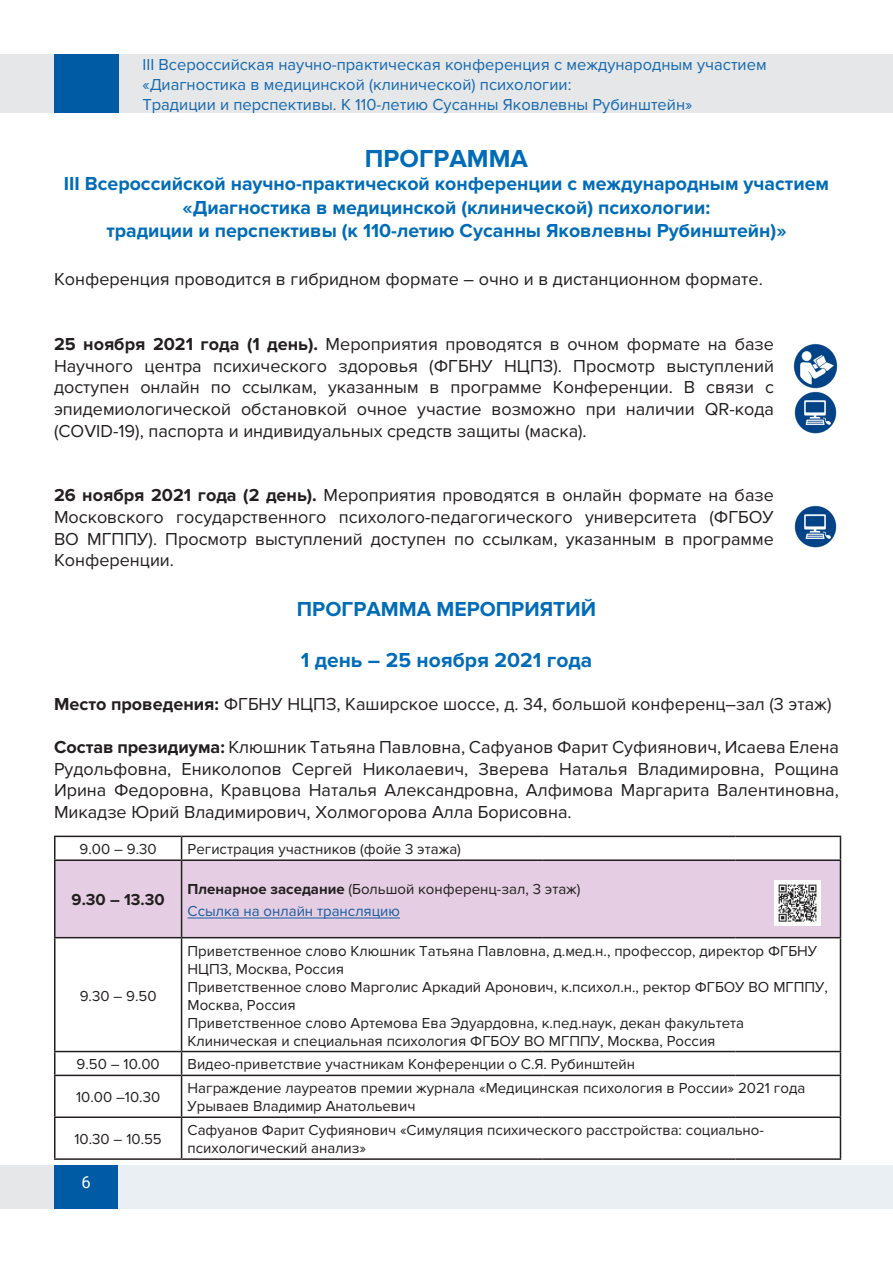
<style>
.page{position:relative;width:893px;height:1263px;background:#fff}
.page>*{position:absolute;margin:0;border:0;box-sizing:border-box;transform-origin:0 0}
.t1{font:700 25.5px "Proxima Nova";color:#006cb7}
.t2{font:700 21px "Proxima Nova";color:#006cb7}
.t3{font:700 19.5px "Proxima Nova";color:#006cb7}
.t4{font:18px/21.6px "Proxima Nova";color:#231f20;text-align:justify}
.t5{font:16.5px/19.8px "Proxima Nova";color:#1668ae}
.t6{font:700 16.5px "Proxima Nova";color:#231f20}
.t7{font:16.5px "Roboto";color:#fff}
.t8{font:15px/18px "Proxima Nova";color:#231f20}
.t9{font:15px "Proxima Nova";color:#175d9e}
.s1{font-weight:700}
</style>
<div class="page">
<div style="left:0;top:54px;width:893px;height:59px;background:#e6e7e9"></div>
<div style="left:54px;top:1165px;width:65px;height:44px;background:#005aa4"></div>
<div style="left:0;top:1165px;width:54px;height:44px;background:#e6e7e9"></div>
<div style="left:54px;top:54px;width:65px;height:59px;background:#005aa4"></div>
<div style="left:119px;top:1165px;width:774px;height:44px;background:#e9eff3"></div>
<div style="left:56px;top:861px;width:784px;height:76px;background:#e5cee3"></div>
<hr style="left:54px;top:836px;width:128px;height:1px;background:#231f20">
<hr style="left:54px;top:837px;width:2px;height:22px;background:#231f20">
<hr style="left:182px;top:836px;width:360px;height:1px;background:#231f20">
<svg style="left:181px;top:837px;width:1px;height:22px"></svg>
<hr style="left:542px;top:836px;width:194px;height:1px;background:#231f20">
<hr style="left:736px;top:836px;width:105px;height:1px;background:#231f20">
<svg style="left:840px;top:837px;width:1px;height:22px"></svg>
<hr style="left:54px;top:859px;width:128px;height:2px;background:#231f20">
<hr style="left:54px;top:861px;width:2px;height:76px;background:#231f20">
<hr style="left:182px;top:859px;width:360px;height:2px;background:#231f20">
<hr style="left:181px;top:861px;width:1px;height:76px;background:#231f20">
<hr style="left:542px;top:859px;width:194px;height:2px;background:#231f20">
<hr style="left:736px;top:859px;width:105px;height:2px;background:#231f20">
<hr style="left:840px;top:861px;width:1px;height:76px;background:#231f20">
<hr style="left:54px;top:937px;width:128px;height:1px;background:#231f20">
<hr style="left:54px;top:938px;width:2px;height:113px;background:#231f20">
<hr style="left:182px;top:937px;width:360px;height:1px;background:#231f20">
<hr style="left:181px;top:938px;width:1px;height:113px;background:#231f20">
<hr style="left:542px;top:937px;width:194px;height:1px;background:#231f20">
<hr style="left:736px;top:937px;width:105px;height:1px;background:#231f20">
<hr style="left:840px;top:938px;width:1px;height:113px;background:#231f20">
<hr style="left:54px;top:1051px;width:128px;height:1px;background:#231f20">
<hr style="left:54px;top:1052px;width:2px;height:23px;background:#231f20">
<hr style="left:182px;top:1051px;width:360px;height:1px;background:#231f20">
<svg style="left:181px;top:1052px;width:1px;height:23px"></svg>
<hr style="left:542px;top:1051px;width:194px;height:1px;background:#231f20">
<hr style="left:736px;top:1051px;width:105px;height:1px;background:#231f20">
<svg style="left:840px;top:1052px;width:1px;height:23px"></svg>
<hr style="left:54px;top:1075px;width:128px;height:1px;background:#231f20">
<hr style="left:54px;top:1076px;width:2px;height:40px;background:#231f20">
<hr style="left:182px;top:1075px;width:360px;height:1px;background:#231f20">
<hr style="left:181px;top:1076px;width:1px;height:40px;background:#231f20">
<hr style="left:542px;top:1075px;width:194px;height:1px;background:#231f20">
<hr style="left:736px;top:1075px;width:105px;height:1px;background:#231f20">
<hr style="left:840px;top:1076px;width:1px;height:40px;background:#231f20">
<hr style="left:54px;top:1116px;width:128px;height:2px;background:#231f20">
<hr style="left:54px;top:1118px;width:2px;height:40px;background:#231f20">
<hr style="left:182px;top:1116px;width:360px;height:2px;background:#231f20">
<hr style="left:181px;top:1118px;width:1px;height:40px;background:#231f20">
<hr style="left:542px;top:1116px;width:194px;height:2px;background:#231f20">
<hr style="left:736px;top:1116px;width:105px;height:2px;background:#231f20">
<hr style="left:840px;top:1118px;width:1px;height:40px;background:#231f20">
<hr style="left:54px;top:1158px;width:128px;height:2px;background:#231f20">
<hr style="left:182px;top:1158px;width:360px;height:2px;background:#231f20">
<hr style="left:542px;top:1158px;width:194px;height:2px;background:#231f20">
<hr style="left:736px;top:1158px;width:105px;height:2px;background:#231f20">
<hr style="left:188px;top:918px;width:212px;height:1px;background:#175d9e">
<img style="left:775px;top:880px;width:45px;height:46px">
<img style="left:793px;top:344px;width:45px;height:45px">
<img style="left:794px;top:391px;width:43px;height:43px">
<img style="left:794px;top:505px;width:43px;height:43px">
<p class="t5" style="left:142px;top:55px;width:626px">III Всероссийская научно-практическая конференция с международным участием «Диагностика в медицинской (клинической) психологии:<br>Традиции и перспективы. К 110-летию Сусанны Яковлевны Рубинштейн»</p>
<p class="t1" style="left:365px;top:144px;width:165px">ПРОГРАММА</p>
<p class="t3" style="left:64px;top:173px;width:767px">III Всероссийской научно-практической конференции с международным участием</p>
<p class="t3" style="left:183px;top:196px;width:529px">«Диагностика в медицинской (клинической) психологии:</p>
<p class="t3" style="left:106px;top:219px;width:682px">традиции и перспективы (к 110-летию Сусанны Яковлевны Рубинштейн)»</p>
<p class="t4" style="left:54px;top:269px;width:710px">Конференция проводится в гибридном формате – очно и в дистанционном формате.</p>
<p class="t4" style="left:54px;top:334px;width:721px"><span class="s1">25 ноября 2021 года (1 день).</span> Мероприятия проводятся в очном формате на базе Научного центра психического здоровья (ФГБНУ НЦПЗ). Просмотр выступлений доступен онлайн по ссылкам, указанным в программе Конференции. В связи с эпидемиологической обстановкой очное участие возможно при наличии QR-кода (COVID-19), паспорта и индивидуальных средств защиты (маска).</p>
<p class="t4" style="left:54px;top:485px;width:721px"><span class="s1">26 ноября 2021 года (2 день).</span> Мероприятия проводятся в онлайн формате на базе Московского государственного психолого-педагогического университета (ФГБОУ ВО МГППУ). Просмотр выступлений доступен по ссылкам, указанным в программе Конференции.</p>
<p class="t2" style="left:297px;top:597px;width:301px">ПРОГРАММА МЕРОПРИЯТИЙ</p>
<p class="t2" style="left:301px;top:647px;width:293px">1 день – 25 ноября 2021 года</p>
<p class="t4" style="left:54px;top:693px;width:779px"><span class="s1">Место проведения:</span> ФГБНУ НЦПЗ, Каширское шоссе, д. 34, большой конференц–зал (3 этаж)</p>
<p class="t4" style="left:54px;top:736px;width:786px"><span class="s1">Состав президиума:</span> Клюшник Татьяна Павловна, Сафуанов Фарит Суфиянович, Исаева Елена Рудольфовна, Ениколопов Сергей Николаевич, Зверева Наталья Владимировна, Рощина Ирина Федоровна, Кравцова Наталья Александровна, Алфимова Маргарита Валентиновна, Микадзе Юрий Владимирович, Холмогорова Алла Борисовна.</p>
<p class="t8" style="left:80px;top:840px;width:79px">9.00 – 9.30</p>
<p class="t8" style="left:188px;top:840px;width:275px">Регистрация участников (фойе 3 этажа)</p>
<p class="t6" style="left:72px;top:890px;width:95px">9.30 – 13.30</p>
<p class="t8" style="left:188px;top:880px;width:395px"><span class="s1">Пленарное заседание</span> (Большой конференц-зал, 3 этаж)</p>
<p class="t9" style="left:188px;top:902px;width:214px">Ссылка на онлайн трансляцию</p>
<p class="t8" style="left:80px;top:987px;width:78px">9.30 – 9.50</p>
<p class="t8" style="left:188px;top:942px;width:631px">Приветственное слово Клюшник Татьяна Павловна, д.мед.н., профессор, директор ФГБНУ<br>НЦПЗ, Москва, Россия</p>
<p class="t8" style="left:188px;top:978px;width:642px">Приветственное слово Марголис Аркадий Аронович, к.психол.н., ректор ФГБОУ ВО МГППУ,<br>Москва, Россия</p>
<p class="t8" style="left:188px;top:1014px;width:558px">Приветственное слово Артемова Ева Эдуардовна, к.пед.наук, декан факультета<br>Клиническая и специальная психология ФГБОУ ВО МГППУ, Москва, Россия</p>
<p class="t8" style="left:77px;top:1055px;width:85px">9.50 – 10.00</p>
<p class="t8" style="left:188px;top:1055px;width:449px">Видео-приветствие участникам Конференции о С.Я. Рубинштейн</p>
<p class="t8" style="left:76px;top:1088px;width:86px">10.00 –10.30</p>
<p class="t8" style="left:188px;top:1079px;width:619px">Награждение лауреатов премии журнала «Медицинская психология в России» 2021 года<br>Урываев Владимир Анатольевич</p>
<p class="t8" style="left:75px;top:1130px;width:89px">10.30 – 10.55</p>
<p class="t8" style="left:188px;top:1121px;width:578px">Сафуанов Фарит Суфиянович «Симуляция психического расстройства: социально&shy;психологический анализ»</p>
<p class="t7" style="left:82px;top:1171px;width:11px">6</p>
</div>
